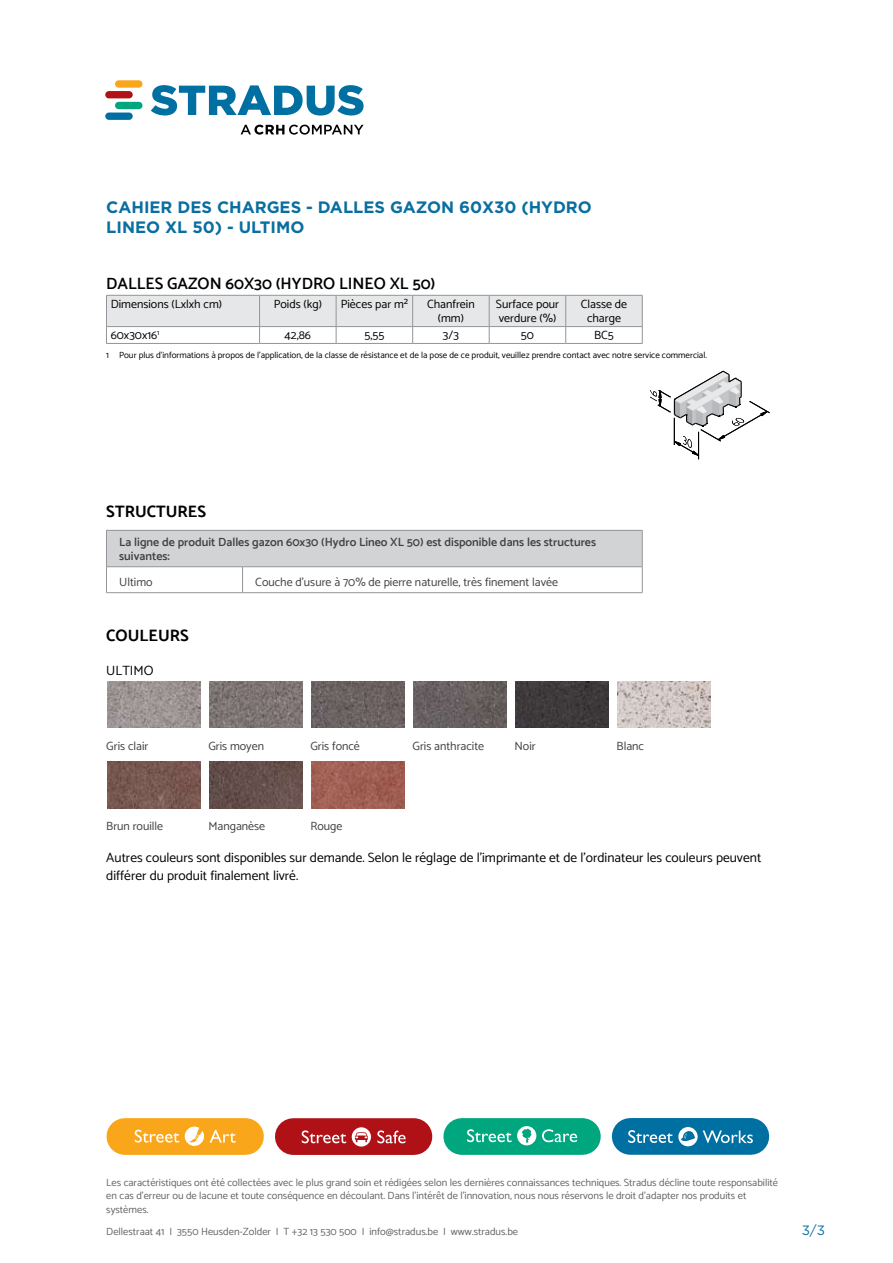
<style>
.page{position:relative;width:893px;height:1263px;background:#fff}
.page>*{position:absolute;margin:0;border:0;box-sizing:border-box;transform-origin:0 0}
.t1{font:700 16.5px/19.8px "Gotham";color:#096ea0}
.t2{font:600 16.5px "Catamaran";color:#000}
.t3{font:700 16.5px "Catamaran";color:#000}
.t4{font:13.5px/18px "Catamaran";color:#000}
.t5{font:13.5px "Gotham";color:#096ea0}
.t6{font:12px "Catamaran";color:#414142}
.t7{font:12px/14.4px "Catamaran";color:#000;text-align:center}
.t8{font:600 12px/14.4px "Catamaran";color:#414142}
.t9{font:10.5px/13.5px "Catamaran";color:#636466}
.t10{font:9px "Catamaran";color:#000}
</style>
<div class="page">
<hr style="left:106px;top:343px;width:154px;height:1px;background:#939598">
<hr style="left:260px;top:343px;width:76px;height:1px;background:#939598">
<hr style="left:336px;top:343px;width:77px;height:1px;background:#939598">
<hr style="left:413px;top:343px;width:76px;height:1px;background:#939598">
<hr style="left:489px;top:343px;width:77px;height:1px;background:#939598">
<hr style="left:566px;top:343px;width:76px;height:1px;background:#939598">
<svg style="left:106px;top:295px;width:537px;height:48px"></svg>
<div style="left:106px;top:530px;width:536px;height:37px;background:#d1d3d4"></div>
<hr style="left:106px;top:530px;width:137px;height:1px;background:#939598">
<hr style="left:243px;top:530px;width:399px;height:1px;background:#939598">
<hr style="left:106px;top:530px;width:1px;height:36px;background:#939598">
<hr style="left:642px;top:530px;width:1px;height:36px;background:#939598">
<hr style="left:106px;top:566px;width:137px;height:1px;background:#939598">
<hr style="left:243px;top:566px;width:399px;height:1px;background:#939598">
<svg style="left:106px;top:567px;width:537px;height:26px"></svg>
<img style="left:107px;top:681px;width:94px;height:47px">
<img style="left:209px;top:681px;width:94px;height:47px">
<img style="left:311px;top:681px;width:94px;height:47px">
<img style="left:413px;top:681px;width:94px;height:47px">
<img style="left:515px;top:681px;width:94px;height:47px">
<img style="left:617px;top:681px;width:94px;height:47px">
<img style="left:107px;top:762px;width:94px;height:46px">
<img style="left:209px;top:762px;width:94px;height:46px">
<img style="left:311px;top:762px;width:94px;height:46px">
<svg style="left:650px;top:371px;width:120px;height:88px"></svg>
<div style="left:630px;top:1118px;width:121px;height:37px;background:#006fa1"></div>
<svg style="left:628px;top:1127px;width:125px;height:19px"></svg>
<div style="left:462px;top:1118px;width:120px;height:37px;background:#00a77e"></div>
<svg style="left:542px;top:1129px;width:35px;height:13px"></svg>
<svg style="left:467px;top:1126px;width:69px;height:19px"></svg>
<div style="left:293px;top:1118px;width:121px;height:37px;background:#b01116"></div>
<svg style="left:352px;top:1127px;width:19px;height:19px"></svg>
<svg style="left:377px;top:1130px;width:29px;height:13px"></svg>
<svg style="left:302px;top:1130px;width:44px;height:13px"></svg>
<div style="left:125px;top:1118px;width:120px;height:37px;background:#faa61a"></div>
<svg style="left:185px;top:1126px;width:19px;height:20px"></svg>
<svg style="left:135px;top:1130px;width:44px;height:12px"></svg>
<svg style="left:210px;top:1130px;width:26px;height:13px"></svg>
<svg style="left:151px;top:85px;width:213px;height:31px"></svg>
<div style="left:115px;top:80px;width:27px;height:8px;background:#faa61a;border-radius:4px"></div>
<div style="left:105px;top:91px;width:28px;height:7px;background:#b01116;border-radius:4px"></div>
<div style="left:105px;top:113px;width:28px;height:7px;background:#006fa1;border-radius:4px"></div>
<div style="left:115px;top:102px;width:27px;height:7px;background:#00a77e;border-radius:4px"></div>
<svg style="left:241px;top:125px;width:123px;height:10px"></svg>
<h1 class="t1" style="left:106px;top:197px;width:487px">CAHIER DES CHARGES - DALLES GAZON 60X30 (HYDRO<br>LINEO XL 50) - ULTIMO</h1>
<h1 class="t2" style="left:106px;top:274px;width:331px">Dalles gazon 60x30 (Hydro Lineo XL 50)</h1>
<p class="t7" style="left:111px;top:296px;width:113px">Dimensions (Lxlxh cm)</p>
<p class="t7" style="left:274px;top:296px;width:50px">Poids (kg)</p>
<p class="t7" style="left:341px;top:296px;width:69px">Pièces par m²</p>
<p class="t7" style="left:427px;top:296px;width:49px">Chanfrein (mm)</p>
<p class="t7" style="left:496px;top:296px;width:65px;text-align:left">Surface pour verdure (%)</p>
<p class="t7" style="left:581px;top:296px;width:48px">Classe de charge</p>
<p class="t7" style="left:111px;top:328px;width:50px">60x30x16<sup>1</sup></p>
<p class="t7" style="left:285px;top:328px;width:28px">42,86</p>
<p class="t7" style="left:364px;top:328px;width:21px">5,55</p>
<p class="t7" style="left:443px;top:328px;width:17px">3/3</p>
<p class="t7" style="left:521px;top:328px;width:15px">50</p>
<p class="t7" style="left:594px;top:328px;width:21px">BC5</p>
<p class="t10" style="left:106px;top:348px;width:602px">1 Pour plus d’informations à propos de l’application, de la classe de résistance et de la pose de ce produit, veuillez prendre contact avec notre service commercial.</p>
<h1 class="t3" style="left:106px;top:501px;width:101px">STRUCTURES</h1>
<p class="t8" style="left:119px;top:535px;width:478px">La ligne de produit Dalles gazon 60x30 (Hydro Lineo XL 50) est disponible dans les structures suivantes:</p>
<p class="t6" style="left:119px;top:573px;width:35px">Ultimo</p>
<p class="t6" style="left:255px;top:573px;width:304px">Couche d’usure à 70% de pierre naturelle, très finement lavée</p>
<h1 class="t3" style="left:106px;top:625px;width:84px">COULEURS</h1>
<p class="t4" style="left:106px;top:661px;width:46px">Ultimo</p>
<p class="t6" style="left:106px;top:736px;width:44px">Gris clair</p>
<p class="t6" style="left:208px;top:736px;width:57px">Gris moyen</p>
<p class="t6" style="left:310px;top:736px;width:51px">Gris foncé</p>
<p class="t6" style="left:412px;top:736px;width:73px">Gris anthracite</p>
<p class="t6" style="left:514px;top:736px;width:23px">Noir</p>
<p class="t6" style="left:617px;top:736px;width:29px">Blanc</p>
<p class="t6" style="left:106px;top:817px;width:58px">Brun rouille</p>
<p class="t6" style="left:208px;top:817px;width:58px">M anganèse</p>
<p class="t6" style="left:310px;top:817px;width:34px">Rouge</p>
<p class="t4" style="left:106px;top:848px;width:656px">Autres couleurs sont disponibles sur demande. Selon le réglage de l’imprimante et de l’ordinateur les couleurs peuvent différer du produit finalement livré.</p>
<p class="t9" style="left:106px;top:1175px;width:673px">Les caractéristiques ont été collectées avec le plus grand soin et rédigées selon les dernières connaissances techniques. Stradus décline toute responsabilité en cas d’erreur ou de lacune et toute conséquence en découlant. Dans l’intérêt de l’innovation, nous nous réservons le droit d’adapter nos produits et systèmes.</p>
<p class="t9" style="left:106px;top:1224px;width:413px">Dellestraat 41 I 3550 Heusden-Zolder I T +32 13 530 500 I info@stradus.be I www.stradus.be</p>
<p class="t5" style="left:810px;top:1221px;width:16px">/3</p>
</div>
